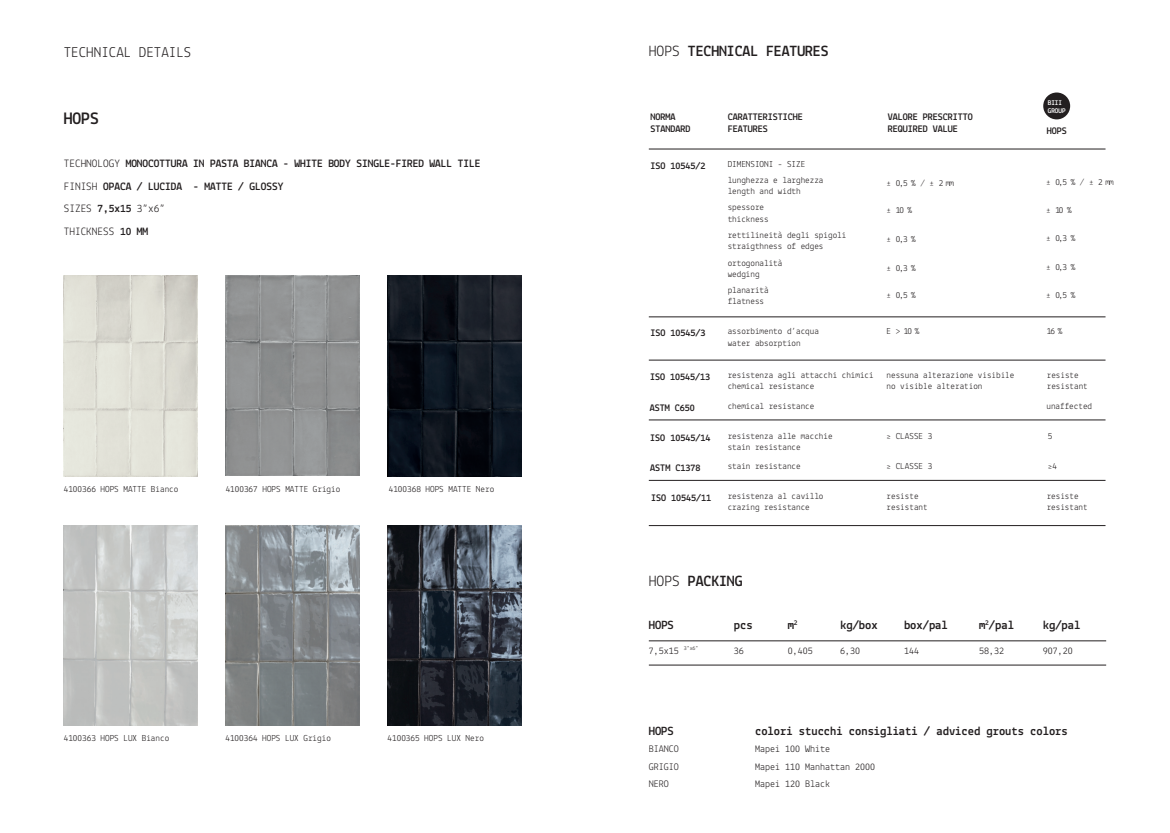
<style>
.page{position:relative;width:1170px;height:833px;background:#fff}
.page>*{position:absolute;margin:0;border:0;box-sizing:border-box;transform-origin:0 0}
.t1{font:700 17.5px "Lekton";color:#231f20}
.t2{font:700 15.62px "Lekton";color:#231f20}
.t3{font:15px "Lekton";color:#231f20}
.t4{font:700 12.5px "Lekton";color:#231f20}
.t5{font:700 11.25px/22.5px "Lekton";color:#231f20}
.t6{font:700 10px/12px "Lekton";color:#231f20}
.t7{font:10px "Lekton";color:#231f20}
.t8{font:9.12px/11.2px "Lekton";color:#231f20}
.t9{font:700 7.12px/8.1px "Lekton";color:#fff}
.s1{font-weight:400}
</style>
<div class="page">
<img style="left:64px;top:275px;width:133px;height:201px">
<img style="left:64px;top:525px;width:133px;height:201px">
<img style="left:387px;top:275px;width:134px;height:201px">
<img style="left:387px;top:525px;width:134px;height:201px">
<img style="left:226px;top:275px;width:133px;height:201px">
<img style="left:226px;top:525px;width:133px;height:201px">
<hr style="left:648px;top:640px;width:458px;height:1px;background:#231f20">
<hr style="left:648px;top:665px;width:458px;height:1px;background:#231f20">
<div style="left:1043px;top:92px;width:27px;height:27px;background:#231f20;border-radius:50%"></div>
<hr style="left:648px;top:360px;width:457px;height:1px;background:#231f20">
<hr style="left:648px;top:419px;width:457px;height:1px;background:#231f20">
<hr style="left:648px;top:316px;width:457px;height:1px;background:#231f20">
<hr style="left:648px;top:149px;width:457px;height:1px;background:#231f20">
<hr style="left:648px;top:480px;width:457px;height:1px;background:#231f20">
<hr style="left:648px;top:525px;width:457px;height:1px;background:#231f20">
<h3 class="t3" style="left:64px;top:43px;width:129px">TECHNICAL DETAILS</h3>
<h1 class="t1" style="left:64px;top:107px;width:37px">HOPS</h1>
<p class="t5" style="left:64px;top:152px;width:418px"><span class="s1">TECHNOLOGY</span> MONOCOTTURA IN PASTA BIANCA - WHITE BODY SINGLE-FIRED WALL TILE <span class="s1">FINISH</span> OPACA / LUCIDA - MATTE / GLOSSY<br><span class="s1">SIZES</span> 7,5x15 <span class="s1">3”x6”<br>THICKNESS</span> 10 MM</p>
<p class="t8" style="left:64px;top:483px;width:116px">4100366 HOPS MATTE Bianco</p>
<p class="t8" style="left:226px;top:483px;width:116px">4100367 HOPS MATTE Grigio</p>
<p class="t8" style="left:389px;top:483px;width:107px">4100368 HOPS MATTE Nero</p>
<p class="t8" style="left:64px;top:732px;width:107px">4100363 HOPS LUX Bianco</p>
<p class="t8" style="left:225px;top:732px;width:107px">4100364 HOPS LUX Grigio</p>
<p class="t8" style="left:387px;top:732px;width:98px">4100365 HOPS LUX Nero</p>
<h2 class="t2" style="left:648px;top:42px;width:181px"><span class="s1">HOPS</span> TECHNICAL FEATURES</h2>
<p class="t6" style="left:650px;top:110px;width:41px">NORMA<br>STANDARD</p>
<p class="t6" style="left:650px;top:159px;width:56px">ISO 10545/2</p>
<p class="t6" style="left:650px;top:326px;width:56px">ISO 10545/3</p>
<p class="t6" style="left:727px;top:110px;width:76px">CARATTERISTICHE<br>FEATURES</p>
<p class="t8" style="left:727px;top:156px;width:97px;line-height:16px">DIMENSIONI - SIZE lunghezza e larghezza</p>
<p class="t8" style="left:727px;top:183px;width:75px;line-height:16.2px">length and width spessore</p>
<p class="t8" style="left:727px;top:210px;width:120px;line-height:16.2px">thickness<br>rettilineità degli spigoli</p>
<p class="t8" style="left:727px;top:238px;width:97px;line-height:16.2px">straigthness of edges ortogonalità</p>
<p class="t8" style="left:727px;top:265px;width:43px;line-height:16.2px">wedging planarità</p>
<p class="t8" style="left:727px;top:295px;width:38px">flatness</p>
<p class="t8" style="left:727px;top:325px;width:93px">assorbimento d’acqua water absorption</p>
<p class="t6" style="left:887px;top:110px;width:86px">VALORE PRESCRITTO<br>REQUIRED VALUE</p>
<p class="t8" style="left:886px;top:177px;width:69px">± 0,5 % / ± 2 mm</p>
<p class="t8" style="left:886px;top:204px;width:27px">± 10 %</p>
<p class="t8" style="left:886px;top:233px;width:31px">± 0,3 %</p>
<p class="t8" style="left:886px;top:262px;width:31px">± 0,3 %</p>
<p class="t8" style="left:886px;top:289px;width:31px">± 0,5 %</p>
<p class="t8" style="left:886px;top:325px;width:34px">E &gt; 10 %</p>
<p class="t9" style="left:1047px;top:98px;width:19px">BIII<br>GROUP</p>
<p class="t6" style="left:1046px;top:124px;width:21px">HOPS</p>
<p class="t8" style="left:1046px;top:176px;width:69px">± 0,5 % / ± 2 mm</p>
<p class="t8" style="left:1046px;top:204px;width:27px">± 10 %</p>
<p class="t8" style="left:1046px;top:233px;width:31px">± 0,3 %</p>
<p class="t8" style="left:1046px;top:261px;width:31px">± 0,3 %</p>
<p class="t8" style="left:1046px;top:289px;width:31px">± 0,5 %</p>
<p class="t8" style="left:1046px;top:325px;width:17px">16 %</p>
<p class="t6" style="left:650px;top:370px;width:61px">ISO 10545/13</p>
<p class="t8" style="left:727px;top:369px;width:147px">resistenza agli attacchi chimici chemical resistance</p>
<p class="t8" style="left:886px;top:369px;width:129px">nessuna alterazione visibile no visible alteration</p>
<p class="t8" style="left:1046px;top:369px;width:43px">resiste resistant</p>
<p class="t6" style="left:650px;top:401px;width:46px">ASTM C650</p>
<p class="t8" style="left:727px;top:400px;width:88px">chemical resistance</p>
<p class="t8" style="left:1046px;top:400px;width:47px">unaffected</p>
<p class="t6" style="left:650px;top:431px;width:61px">ISO 10545/14</p>
<p class="t8" style="left:727px;top:430px;width:106px">resistenza alle macchie stain resistance</p>
<p class="t8" style="left:886px;top:430px;width:47px">≥ CLASSE 3</p>
<p class="t8" style="left:1047px;top:430px;width:6px">5</p>
<p class="t6" style="left:650px;top:461px;width:51px">ASTM C1378</p>
<p class="t8" style="left:727px;top:460px;width:75px">stain resistance</p>
<p class="t8" style="left:886px;top:460px;width:47px">≥ CLASSE 3</p>
<p class="t8" style="left:1047px;top:460px;width:11px">≥4</p>
<p class="t6" style="left:651px;top:491px;width:61px">ISO 10545/11</p>
<p class="t8" style="left:727px;top:490px;width:97px">resistenza al cavillo crazing resistance</p>
<p class="t8" style="left:886px;top:490px;width:43px">resiste resistant</p>
<p class="t8" style="left:1046px;top:490px;width:43px">resiste resistant</p>
<h2 class="t2" style="left:648px;top:571px;width:95px"><span class="s1">HOPS</span> PACKING</h2>
<h3 class="t4" style="left:648px;top:617px;width:26px">HOPS</h3>
<h3 class="t4" style="left:733px;top:617px;width:20px">pcs</h3>
<h3 class="t4" style="left:787px;top:617px;width:11px">m<sup>2</sup></h3>
<h3 class="t4" style="left:840px;top:617px;width:39px">kg/box</h3>
<h3 class="t4" style="left:903px;top:617px;width:45px">box/pal</h3>
<h3 class="t4" style="left:978px;top:617px;width:36px">m<sup>2</sup>/pal</h3>
<h3 class="t4" style="left:1042px;top:617px;width:39px">kg/pal</h3>
<p class="t7" style="left:648px;top:644px;width:51px">7,5x15 <sup>3”x6”</sup></p>
<p class="t7" style="left:733px;top:644px;width:11px">36</p>
<p class="t7" style="left:787px;top:644px;width:26px">0,405</p>
<p class="t7" style="left:840px;top:644px;width:21px">6,30</p>
<p class="t7" style="left:903px;top:644px;width:16px">144</p>
<p class="t7" style="left:978px;top:644px;width:26px">58,32</p>
<p class="t7" style="left:1042px;top:644px;width:31px">907,20</p>
<h3 class="t4" style="left:648px;top:723px;width:26px">HOPS</h3>
<h3 class="t4" style="left:755px;top:723px;width:314px">colori stucchi consigliati / adviced grouts colors</h3>
<p class="t7" style="left:648px;top:743px;width:31px">BIANCO</p>
<p class="t7" style="left:755px;top:743px;width:76px">Mapei 100 White</p>
<p class="t7" style="left:648px;top:760px;width:31px">GRIGIO</p>
<p class="t7" style="left:755px;top:760px;width:121px">Mapei 110 Manhattan 2000</p>
<p class="t7" style="left:648px;top:778px;width:21px">NERO</p>
<p class="t7" style="left:755px;top:778px;width:76px">Mapei 120 Black</p>
</div>
